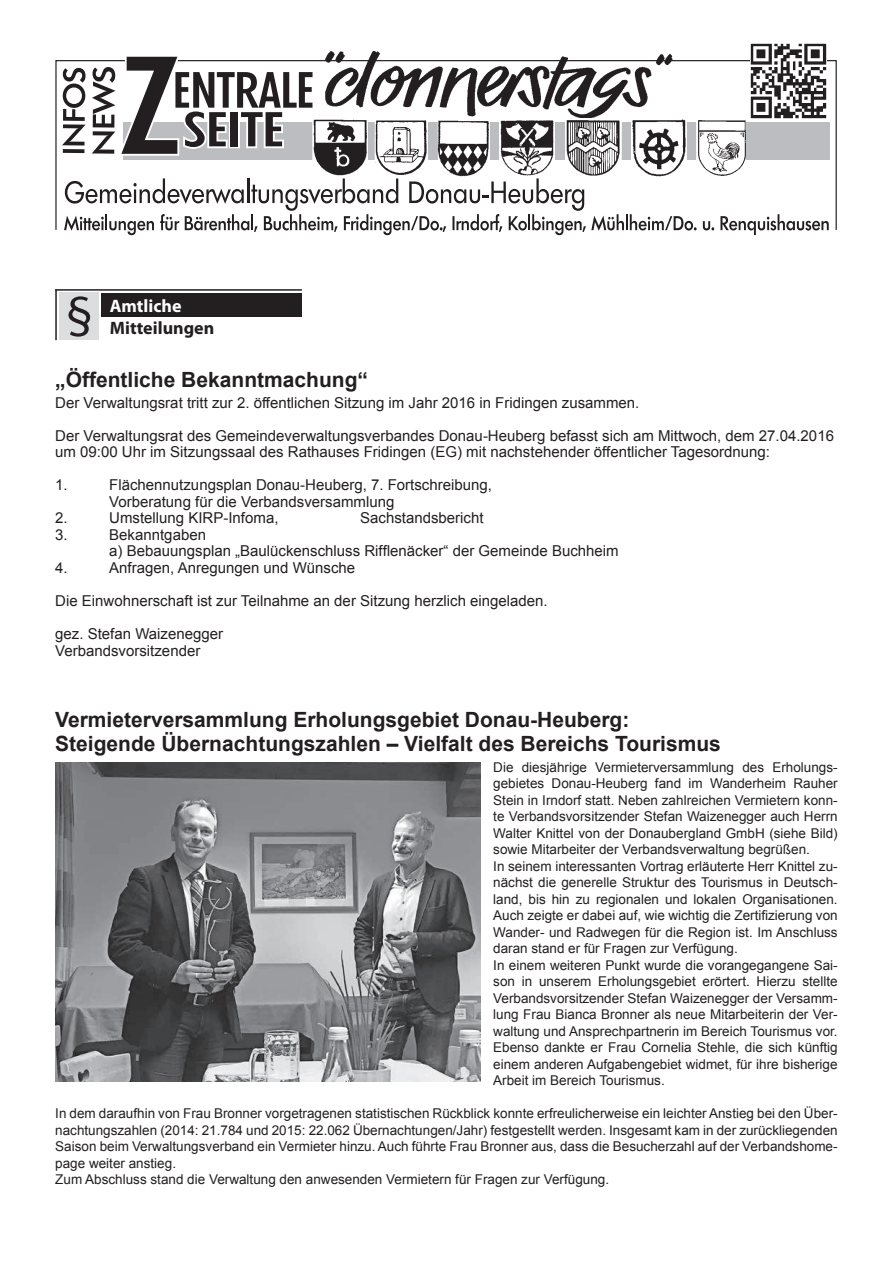
<style>
.page{position:relative;width:893px;height:1263px;background:#fff}
.page>*{position:absolute;margin:0;border:0;box-sizing:border-box;transform-origin:0 0}
.t1{font:54px "Myriad Pro";color:#231f20}
.t2{font:700 21px/24px "Arial";color:#231f20}
.t3{font:700 18px "Myriad Pro";color:#231f20}
.t4{font:700 18px "Myriad Pro";color:#fff}
.t5{font:15px/16.5px "Arial";color:#231f20}
.t6{font:13.5px/16.5px "Arial";color:#231f20}
</style>
<div class="page">
<svg style="left:63px;top:149px;width:21px;height:4px"></svg>
<svg style="left:62px;top:68px;width:24px;height:78px"></svg>
<div style="left:124px;top:122px;width:706px;height:37px;background:#bcbdc0"></div>
<svg style="left:64px;top:178px;width:633px;height:57px"></svg>
<svg style="left:703px;top:221px;width:11px;height:9px"></svg>
<svg style="left:720px;top:214px;width:109px;height:21px"></svg>
<img style="left:329px;top:51px;width:345px;height:72px">
<div style="left:696px;top:122px;width:49px;height:38px;border:1px solid #fff"></div>
<img style="left:631px;top:119px;width:56px;height:57px">
<svg style="left:565px;top:121px;width:57px;height:39px"></svg>
<img style="left:499px;top:119px;width:55px;height:57px">
<svg style="left:438px;top:120px;width:52px;height:1px"></svg>
<img style="left:438px;top:121px;width:52px;height:56px">
<img style="left:375px;top:118px;width:52px;height:57px">
<svg style="left:92px;top:53px;width:272px;height:107px"></svg>
<img style="left:314px;top:120px;width:54px;height:56px">
<img style="left:567px;top:118px;width:54px;height:58px">
<img style="left:697px;top:120px;width:49px;height:56px">
<img style="left:751px;top:43px;width:75px;height:76px">
<div style="left:101px;top:293px;width:201px;height:23px;background:#231f20"></div>
<hr style="left:55px;top:289px;width:247px;height:2px;background:#231f20">
<hr style="left:55px;top:289px;width:2px;height:51px;background:#231f20">
<div style="left:60px;top:293px;width:39px;height:47px;background:#dcdddf"></div>
<img style="left:55px;top:762px;width:425px;height:319px">
<h1 class="t1" style="left:65px;top:282px;width:30px">§</h1>
<h3 class="t4" style="left:110px;top:295px;width:73px">Amtliche</h3>
<h3 class="t3" style="left:110px;top:316px;width:106px">Mitteilungen</h3>
<h2 class="t2" style="left:55px;top:368px;width:314px">„Öffentliche Bekanntmachung“</h2>
<p class="t5" style="left:55px;top:395px;width:586px">Der Verwaltungsrat tritt zur 2. öffentlichen Sitzung im Jahr 2016 in Fridingen zusammen.</p>
<p class="t5" style="left:55px;top:428px;width:780px">Der Verwaltungsrat des Gemeindeverwaltungsverbandes Donau-Heuberg befasst sich am Mittwoch, dem 27.04.2016 um 09:00 Uhr im Sitzungssaal des Rathauses Fridingen (EG) mit nachstehender öffentlicher Tagesordnung:</p>
<p class="t5" style="left:55px;top:477px;width:14px">1.</p>
<p class="t5" style="left:109px;top:477px;width:384px">Flächennutzungsplan Donau-Heuberg, 7. Fortschreibung,<br>Vorberatung für die Verbandsversammlung</p>
<p class="t5" style="left:55px;top:510px;width:14px">2.</p>
<p class="t5" style="left:109px;top:510px;width:171px">Umstellung KIRP-Infoma,</p>
<p class="t5" style="left:360px;top:510px;width:125px">Sachstandsbericht</p>
<p class="t5" style="left:55px;top:527px;width:14px">3.</p>
<p class="t5" style="left:109px;top:527px;width:511px">Bekanntgaben<br>a) Bebauungsplan „Baulückenschluss Rifflenäcker“ der Gemeinde Buchheim</p>
<p class="t5" style="left:55px;top:560px;width:14px">4.</p>
<p class="t5" style="left:109px;top:560px;width:247px">Anfragen, Anregungen und Wünsche</p>
<p class="t5" style="left:55px;top:593px;width:494px">Die Einwohnerschaft ist zur Teilnahme an der Sitzung herzlich eingeladen.</p>
<p class="t5" style="left:55px;top:626px;width:169px">gez. Stefan Waizenegger<br>Verbandsvorsitzender</p>
<h2 class="t2" style="left:55px;top:708px;width:667px">Vermieterversammlung Erholungsgebiet Donau-Heuberg:<br>Steigende Übernachtungszahlen – Vielfalt des Bereichs Tourismus</h2>
<p class="t6" style="left:493px;top:759px;width:346px">Die diesjährige Vermieterversammlung des Erholungs&shy;gebietes Donau-Heuberg fand im Wanderheim Rauher Stein in Irndorf statt. Neben zahlreichen Vermietern konn&shy;te Verbandsvorsitzender Stefan Waizenegger auch Herrn Walter Knittel von der Donaubergland GmbH (siehe Bild) sowie Mitarbeiter der Verbandsverwaltung begrüßen.<br>In seinem interessanten Vortrag erläuterte Herr Knittel zu&shy;nächst die generelle Struktur des Tourismus in Deutsch&shy;land, bis hin zu regionalen und lokalen Organisationen.<br>Auch zeigte er dabei auf, wie wichtig die Zertifizierung von Wander- und Radwegen für die Region ist. Im Anschluss daran stand er für Fragen zur Verfügung.<br>In einem weiteren Punkt wurde die vorangegangene Sai&shy;son in unserem Erholungsgebiet erörtert. Hierzu stellte Verbandsvorsitzender Stefan Waizenegger der Versamm&shy;lung Frau Bianca Bronner als neue Mitarbeiterin der Ver&shy;waltung und Ansprechpartnerin im Bereich Tourismus vor.<br>Ebenso dankte er Frau Cornelia Stehle, die sich künftig einem anderen Aufgabengebiet widmet, für ihre bisherige Arbeit im Bereich Tourismus.</p>
<p class="t6" style="left:55px;top:1105px;width:784px">In dem daraufhin von Frau Bronner vorgetragenen statistischen Rückblick konnte erfreulicherweise ein leichter Anstieg bei den Über&shy;nachtungszahlen (2014: 21.784 und 2015: 22.062 Übernachtungen/Jahr) festgestellt werden. Insgesamt kam in der zurückliegenden Saison beim Verwaltungsverband ein Vermieter hinzu. Auch führte Frau Bronner aus, dass die Besucherzahl auf der Verbandshome&shy;page weiter anstieg.<br>Zum Abschluss stand die Verwaltung den anwesenden Vermietern für Fragen zur Verfügung.</p>
</div>
